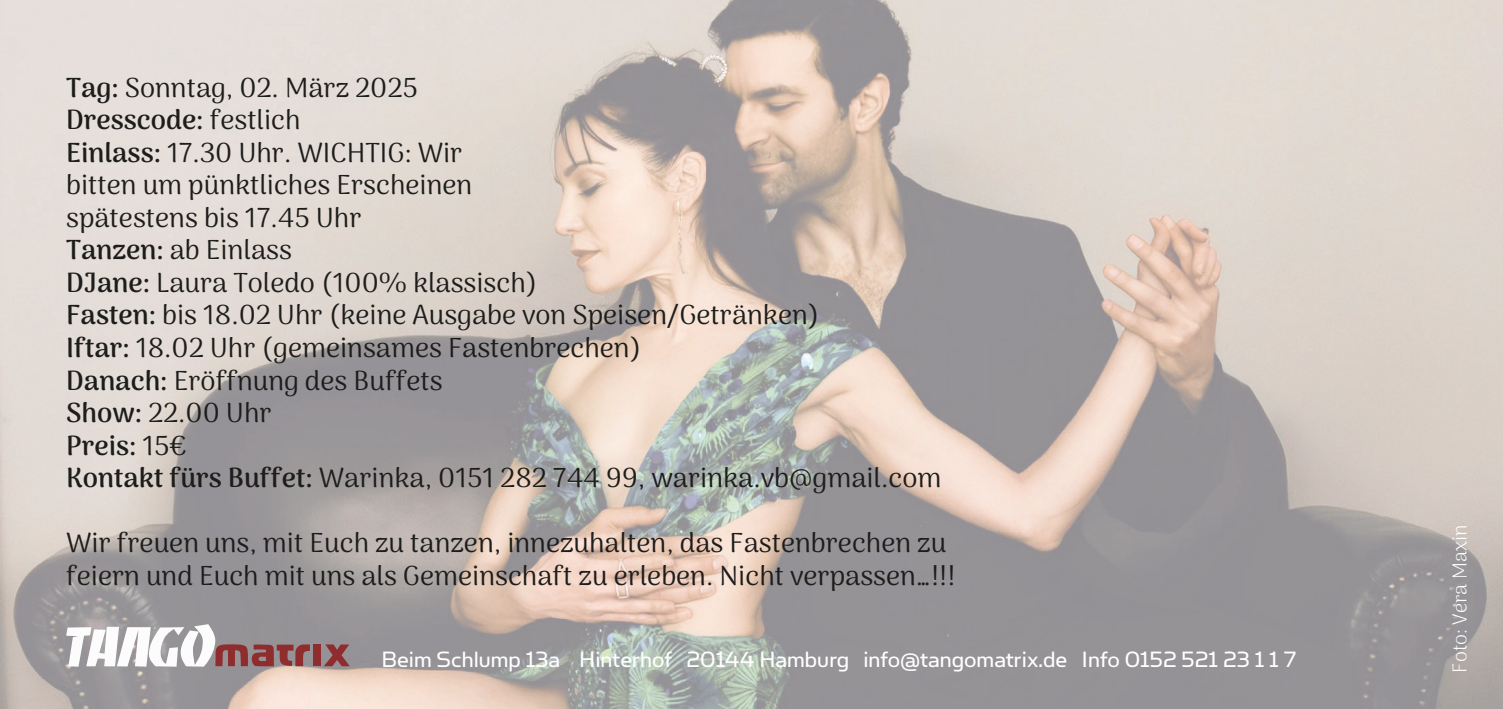
<style>
.page{position:relative;width:1503px;height:709px;background:#fff}
.page>*{position:absolute;margin:0;border:0;box-sizing:border-box;transform-origin:0 0}
.t1{font:27.5px/32.5px "Arima Madurai";color:#1d1d1b}
.t2{font:25px "Simian Text Orangutan";color:#fff}
.t3{font:300 20px "Arima Madurai";color:#fff}
.s1{font-weight:600}
</style>
<div class="page">
<img style="left:0;top:0;width:1502px;height:709px">
<svg style="left:66px;top:624px;width:244px;height:42px"></svg>
<div style="left:313px;top:644px;width:8px;height:22px;background:#8f2c2d"></div>
<svg style="left:324px;top:644px;width:26px;height:22px"></svg>
<p class="t1" style="left:66px;top:72px;width:876px"><span class="s1">Tag:</span> Sonntag, 02. März 2025<br><span class="s1">Dresscode:</span> festlich<br><span class="s1">Einlass:</span> 17.30 Uhr. WICHTIG: Wir<br>bitten um pünktliches Erscheinen<br>spätestens bis 17.45 Uhr<br><span class="s1">Tanzen:</span> ab Einlass<br><span class="s1">DJane:</span> Laura Toledo (100% klassisch)<br><span class="s1">Fasten:</span> bis 18.02 Uhr (keine Ausgabe von Speisen/Getränken)<br><span class="s1">Iftar:</span> 18.02 Uhr (gemeinsames Fastenbrechen)<br><span class="s1">Danach:</span> Eröffnung des Buffets<br><span class="s1">Show:</span> 22.00 Uhr<br><span class="s1">Preis:</span> 15€<br><span class="s1">Kontakt fürs Buffet:</span> Warinka, 0151 282 744 99, warinka.vb@gmail.com</p>
<p class="t1" style="left:66px;top:527px;width:891px">Wir freuen uns, mit Euch zu tanzen, innezuhalten, das Fastenbrechen zu feiern und Euch mit uns als Gemeinschaft zu erleben. Nicht verpassen…!!!</p>
<p class="t2" style="left:381px;top:646px;width:916px">Beim Schlump 13a Hinterhof 20144 Hamburg info@tangomatrix.de Info 0152 521 23 1 1 7</p>
<p class="t3" style="left:1446px;top:672px;width:149px;rotate:-90deg">Foto: Vera Maxin</p>
</div>
